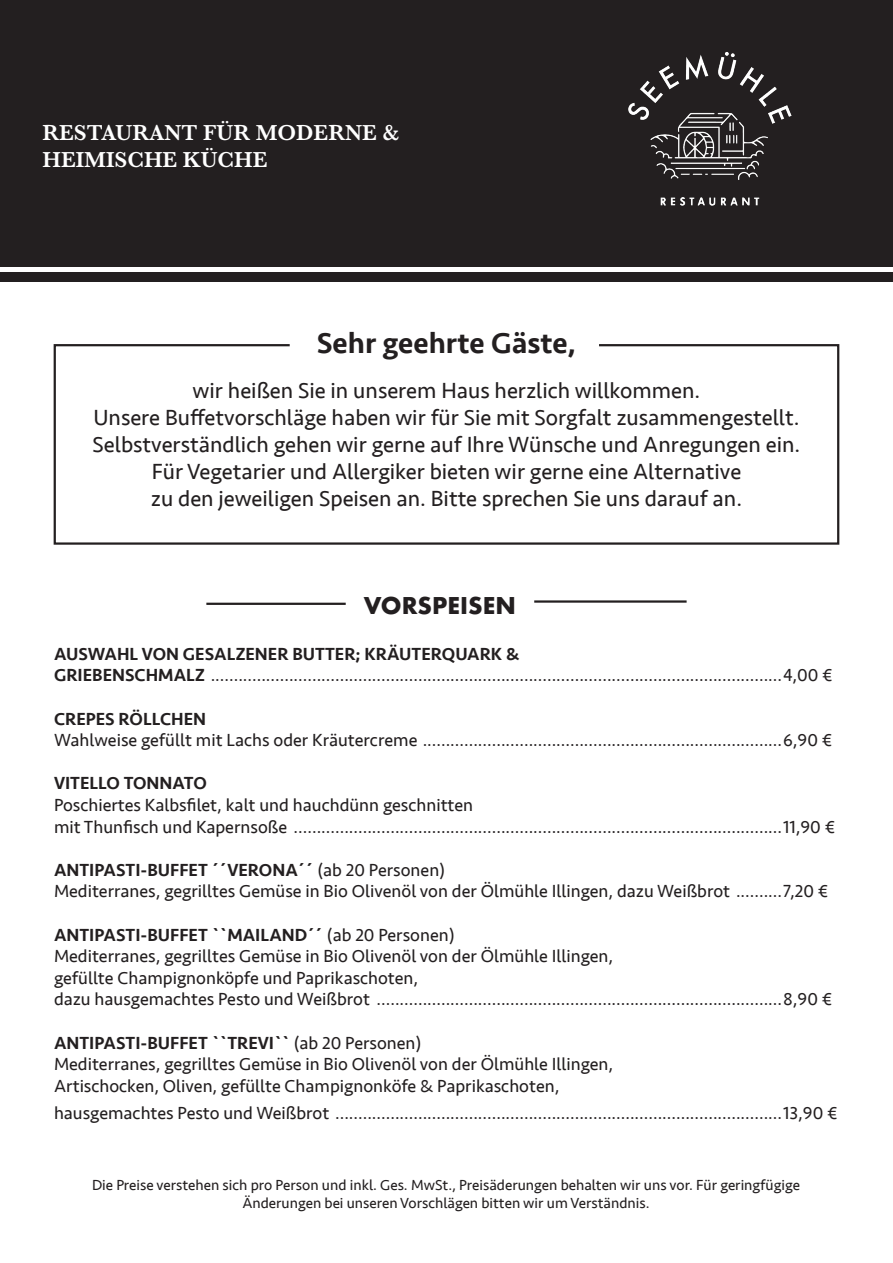
<style>
.page{position:relative;width:893px;height:1263px;background:#fff}
.page>*{position:absolute;margin:0;border:0;box-sizing:border-box;transform-origin:0 0}
.t1{font:500 30px "Seravek";color:#231f20}
.t2{font:22.5px "Seravek";color:#231f20}
.t3{font:600 22.5px/27px "Baskerville";color:#fff}
.t4{font:700 22.5px "Futura";color:#231f20}
.t5{font:18px "Seravek";color:#231f20}
.t6{font:500 18px "Seravek";color:#231f20}
.t7{font:15px/18px "Seravek";color:#231f20;text-align:center}
.s1{font-weight:500}
.s2{font-weight:400}
</style>
<div class="page">
<div style="left:0;top:0;width:893px;height:267px;background:#231f20"></div>
<img style="left:628px;top:52px;width:164px;height:154px">
<div style="left:0;top:272px;width:893px;height:10px;background:#231f20"></div>
<div style="left:587px;top:11px;width:246px;height:246px;border:20px solid #231f20;border-radius:50%"></div>
<svg style="left:53px;top:344px;width:787px;height:201px"></svg>
<hr style="left:206px;top:603px;width:140px;height:2px;background:#231f20">
<hr style="left:534px;top:600px;width:153px;height:3px;background:#231f20">
<p class="t3" style="left:42px;top:119px;width:358px">RESTAURANT FÜR MODERNE &amp;<br>HEIMISCHE KÜCHE</p>
<p class="t1" style="left:317px;top:324px;width:261px">Sehr geehrte Gäste,</p>
<p class="t2" style="left:193px;top:373px;width:509px">wir heißen Sie in unserem Haus herzlich willkommen.</p>
<p class="t2" style="left:93px;top:400px;width:708px">Unsere Buffetvorschläge haben wir für Sie mit Sorgfalt zusammengestellt.</p>
<p class="t2" style="left:93px;top:427px;width:709px">Selbstverständlich gehen wir gerne auf Ihre Wünsche und Anregungen ein.</p>
<p class="t2" style="left:152px;top:454px;width:591px">Für Vegetarier und Allergiker bieten wir gerne eine Alternative</p>
<p class="t2" style="left:151px;top:481px;width:593px">zu den jeweiligen Speisen an. Bitte sprechen Sie uns darauf an.</p>
<p class="t4" style="left:364px;top:589px;width:154px">VORSPEISEN</p>
<p class="t6" style="left:54px;top:643px;width:467px">AUSWAHL VON GESALZENER BUTTER; KRÄUTERQUARK &amp;</p>
<p class="t5" style="left:54px;top:661px;width:780px"><span class="s1">GRIEBENSCHMALZ</span> ............................................................................................................................4,00 €</p>
<p class="t6" style="left:54px;top:707px;width:154px">CREPES RÖLLCHEN</p>
<p class="t5" style="left:54px;top:726px;width:780px">Wahlweise gefüllt mit Lachs oder Kräutercreme ..............................................................................6,90 €</p>
<p class="t6" style="left:54px;top:772px;width:154px">VITELLO TONNATO</p>
<p class="t5" style="left:54px;top:791px;width:421px">Poschiertes Kalbsfilet, kalt und hauchdünn geschnitten</p>
<p class="t5" style="left:54px;top:813px;width:783px">mit Thunfisch und Kapernsoße ..........................................................................................................11,90 €</p>
<p class="t6" style="left:54px;top:859px;width:393px">ANTIPASTI-BUFFET ´´VERONA´´ <span class="s2">(ab 20 Personen)</span></p>
<p class="t5" style="left:54px;top:877px;width:776px">Mediterranes, gegrilltes Gemüse in Bio Olivenöl von der Ölmühle Illingen, dazu Weißbrot ..........7,20 €</p>
<p class="t6" style="left:54px;top:923px;width:402px">ANTIPASTI-BUFFET ``MAILAND´´ <span class="s2">(ab 20 Personen)</span></p>
<p class="t5" style="left:54px;top:942px;width:561px">Mediterranes, gegrilltes Gemüse in Bio Olivenöl von der Ölmühle Illingen,</p>
<p class="t5" style="left:54px;top:964px;width:366px">gefüllte Champignonköpfe und Paprikaschoten,</p>
<p class="t5" style="left:54px;top:985px;width:780px">dazu hausgemachtes Pesto und Weißbrot ........................................................................................8,90 €</p>
<p class="t6" style="left:54px;top:1031px;width:369px">ANTIPASTI-BUFFET ``TREVI`` <span class="s2">(ab 20 Personen)</span></p>
<p class="t5" style="left:54px;top:1050px;width:561px">Mediterranes, gegrilltes Gemüse in Bio Olivenöl von der Ölmühle Illingen,</p>
<p class="t5" style="left:54px;top:1072px;width:507px">Artischocken, Oliven, gefüllte Champignonköfe &amp; Paprikaschoten,</p>
<p class="t5" style="left:54px;top:1099px;width:785px">hausgemachtes Pesto und Weißbrot .................................................................................................13,90 €</p>
<p class="t7" style="left:92px;top:1176px;width:709px">Die Preise verstehen sich pro Person und inkl. Ges. MwSt., Preisäderungen behalten wir uns vor. Für geringfügige<br>Änderungen bei unseren Vorschlägen bitten wir um Verständnis.</p>
</div>
